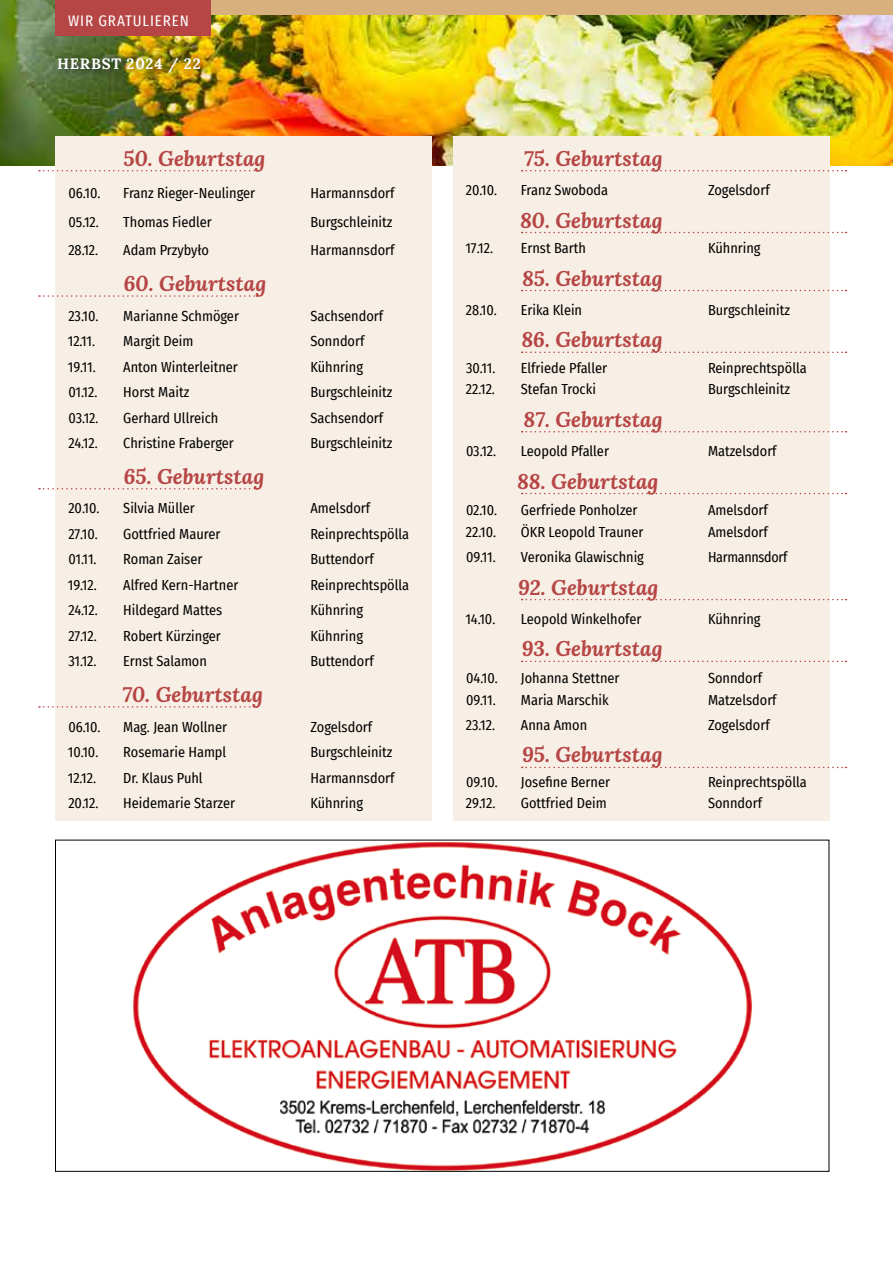
<style>
.page{position:relative;width:893px;height:1263px;background:#fff}
.page>*{position:absolute;margin:0;border:0;box-sizing:border-box;transform-origin:0 0}
.t1{font:italic 700 21px "Lora";color:#b64545}
.t2{font:15px "Fira Sans Condensed";letter-spacing:.06em;color:#fff}
.t3{font:700 15px "Lora";letter-spacing:.05em;color:#fff}
.t4{font:14.25px "Fira Sans Condensed";color:#000}
.t5{font:14.25px "Fira Sans Condensed";letter-spacing:-.02em;color:#000}
</style>
<div class="page">
<img style="left:0;top:0;width:893px;height:166px">
<div style="left:55px;top:136px;width:377px;height:685px;background:#f7efe5"></div>
<svg style="left:39px;top:170px;width:218px;height:1px"></svg>
<svg style="left:39px;top:295px;width:218px;height:2px"></svg>
<svg style="left:39px;top:488px;width:218px;height:1px"></svg>
<svg style="left:39px;top:706px;width:218px;height:2px"></svg>
<div style="left:453px;top:136px;width:376px;height:685px;background:#f7efe5"></div>
<svg style="left:522px;top:170px;width:324px;height:1px"></svg>
<svg style="left:522px;top:232px;width:324px;height:1px"></svg>
<svg style="left:522px;top:290px;width:324px;height:1px"></svg>
<svg style="left:522px;top:352px;width:324px;height:1px"></svg>
<svg style="left:522px;top:431px;width:324px;height:1px"></svg>
<svg style="left:522px;top:493px;width:324px;height:1px"></svg>
<svg style="left:522px;top:599px;width:324px;height:1px"></svg>
<svg style="left:522px;top:661px;width:324px;height:1px"></svg>
<svg style="left:522px;top:767px;width:324px;height:1px"></svg>
<img style="left:132px;top:842px;width:621px;height:327px">
<div style="left:51px;top:51px;width:159px;height:31px;background:#000;opacity:.75"></div>
<div style="left:55px;top:0;width:838px;height:15px;background:#d8b07e"></div>
<div style="left:55px;top:0;width:156px;height:35px;background:#b64545"></div>
<p class="t2" style="left:68px;top:9px;width:122px">WIR GRATULIEREN</p>
<p class="t3" style="left:57px;top:51px;width:145px">HERBST 2024 / 22</p>
<h1 class="t1" style="left:124px;top:143px;width:143px">50. Geburtstag</h1>
<p class="t4" style="left:68px;top:183px;width:34px">06.10.</p>
<p class="t4" style="left:123px;top:183px;width:133px">Franz Rieger-Neulinger</p>
<p class="t4" style="left:310px;top:183px;width:86px">Harmannsdorf</p>
<p class="t4" style="left:68px;top:211px;width:32px">05.12.</p>
<p class="t4" style="left:123px;top:211px;width:90px">Thomas Fiedler</p>
<p class="t4" style="left:310px;top:211px;width:84px">Burgschleinitz</p>
<p class="t4" style="left:68px;top:240px;width:31px">28.12.</p>
<p class="t4" style="left:123px;top:240px;width:87px">Adam Przybyło</p>
<p class="t4" style="left:310px;top:240px;width:86px">Harmannsdorf</p>
<h1 class="t1" style="left:124px;top:268px;width:144px">60. Geburtstag</h1>
<p class="t4" style="left:68px;top:305px;width:32px">23.10.</p>
<p class="t4" style="left:123px;top:305px;width:117px">Marianne Schmöger</p>
<p class="t4" style="left:310px;top:305px;width:74px">Sachsendorf</p>
<p class="t4" style="left:68px;top:330px;width:29px">12.11.</p>
<p class="t4" style="left:123px;top:330px;width:72px">Margit Deim</p>
<p class="t4" style="left:310px;top:330px;width:56px">Sonndorf</p>
<p class="t4" style="left:68px;top:356px;width:30px">19.11.</p>
<p class="t4" style="left:123px;top:356px;width:116px">Anton Winterleitner</p>
<p class="t4" style="left:310px;top:356px;width:54px">Kühnring</p>
<p class="t4" style="left:68px;top:381px;width:31px">01.12.</p>
<p class="t4" style="left:123px;top:381px;width:67px">Horst Maitz</p>
<p class="t4" style="left:310px;top:381px;width:84px">Burgschleinitz</p>
<p class="t4" style="left:68px;top:407px;width:32px">03.12.</p>
<p class="t4" style="left:123px;top:407px;width:96px">Gerhard Ullreich</p>
<p class="t4" style="left:310px;top:407px;width:74px">Sachsendorf</p>
<p class="t4" style="left:68px;top:432px;width:31px">24.12.</p>
<p class="t4" style="left:123px;top:432px;width:112px">Christine Fraberger</p>
<p class="t4" style="left:310px;top:432px;width:84px">Burgschleinitz</p>
<h1 class="t1" style="left:124px;top:461px;width:142px">65. Geburtstag</h1>
<p class="t4" style="left:68px;top:498px;width:33px">20.10.</p>
<p class="t4" style="left:123px;top:498px;width:73px">Silvia Müller</p>
<p class="t4" style="left:310px;top:498px;width:61px">Amelsdorf</p>
<p class="t4" style="left:68px;top:523px;width:31px">27.10.</p>
<p class="t4" style="left:123px;top:523px;width:99px">Gottfried Maurer</p>
<p class="t4" style="left:310px;top:523px;width:100px">Reinprechtspölla</p>
<p class="t4" style="left:68px;top:549px;width:30px">01.11.</p>
<p class="t4" style="left:123px;top:549px;width:81px">Roman Zaiser</p>
<p class="t4" style="left:310px;top:549px;width:65px">Buttendorf</p>
<p class="t4" style="left:68px;top:574px;width:30px">19.12.</p>
<p class="t4" style="left:123px;top:574px;width:117px">Alfred Kern-Hartner</p>
<p class="t4" style="left:310px;top:574px;width:100px">Reinprechtspölla</p>
<p class="t4" style="left:68px;top:600px;width:31px">24.12.</p>
<p class="t4" style="left:123px;top:600px;width:100px">Hildegard Mattes</p>
<p class="t4" style="left:310px;top:600px;width:54px">Kühnring</p>
<p class="t4" style="left:68px;top:625px;width:30px">27.12.</p>
<p class="t4" style="left:123px;top:625px;width:99px">Robert Kürzinger</p>
<p class="t4" style="left:310px;top:625px;width:54px">Kühnring</p>
<p class="t4" style="left:68px;top:650px;width:30px">31.12.</p>
<p class="t4" style="left:123px;top:650px;width:85px">Ernst Salamon</p>
<p class="t4" style="left:310px;top:650px;width:65px">Buttendorf</p>
<h1 class="t1" style="left:122px;top:679px;width:142px">70. Geburtstag</h1>
<p class="t4" style="left:68px;top:716px;width:34px">06.10.</p>
<p class="t4" style="left:123px;top:716px;width:105px">Mag. Jean Wollner</p>
<p class="t4" style="left:310px;top:716px;width:63px">Zogelsdorf</p>
<p class="t4" style="left:68px;top:741px;width:32px">10.10.</p>
<p class="t4" style="left:123px;top:741px;width:104px">Rosemarie Hampl</p>
<p class="t4" style="left:310px;top:741px;width:84px">Burgschleinitz</p>
<p class="t4" style="left:68px;top:767px;width:30px">12.12.</p>
<p class="t4" style="left:123px;top:767px;width:81px">Dr. Klaus Puhl</p>
<p class="t4" style="left:310px;top:767px;width:86px">Harmannsdorf</p>
<p class="t4" style="left:68px;top:792px;width:32px">20.12.</p>
<p class="t4" style="left:123px;top:792px;width:113px">Heidemarie Starzer</p>
<p class="t4" style="left:310px;top:792px;width:54px">Kühnring</p>
<h1 class="t1" style="left:524px;top:143px;width:140px">75. Geburtstag</h1>
<p class="t4" style="left:466px;top:179px;width:33px">20.10.</p>
<p class="t4" style="left:521px;top:179px;width:89px">Franz Swoboda</p>
<p class="t4" style="left:708px;top:179px;width:63px">Zogelsdorf</p>
<h1 class="t1" style="left:520px;top:205px;width:144px">80. Geburtstag</h1>
<p class="t4" style="left:465px;top:237px;width:29px">17.12.</p>
<p class="t4" style="left:521px;top:237px;width:67px">Ernst Barth</p>
<p class="t4" style="left:708px;top:237px;width:54px">Kühnring</p>
<h1 class="t1" style="left:522px;top:263px;width:142px">85. Geburtstag</h1>
<p class="t4" style="left:466px;top:299px;width:33px">28.10.</p>
<p class="t4" style="left:521px;top:299px;width:63px">Erika Klein</p>
<p class="t4" style="left:708px;top:299px;width:84px">Burgschleinitz</p>
<h1 class="t1" style="left:521px;top:325px;width:143px">86. Geburtstag</h1>
<p class="t4" style="left:466px;top:357px;width:31px">30.11.</p>
<p class="t4" style="left:521px;top:357px;width:88px">Elfriede Pfaller</p>
<p class="t4" style="left:708px;top:357px;width:100px">Reinprechtspölla</p>
<p class="t4" style="left:466px;top:379px;width:31px">22.12.</p>
<p class="t4" style="left:521px;top:379px;width:77px">Stefan Trocki</p>
<p class="t4" style="left:708px;top:379px;width:84px">Burgschleinitz</p>
<h1 class="t1" style="left:524px;top:404px;width:141px">87. Geburtstag</h1>
<p class="t4" style="left:466px;top:440px;width:32px">03.12.</p>
<p class="t4" style="left:521px;top:440px;width:90px">Leopold Pfaller</p>
<p class="t4" style="left:708px;top:440px;width:70px">Matzelsdorf</p>
<h1 class="t1" style="left:517px;top:466px;width:143px">88. Geburtstag</h1>
<p class="t4" style="left:466px;top:499px;width:33px">02.10.</p>
<p class="t4" style="left:521px;top:499px;width:118px">Gerfriede Ponholzer</p>
<p class="t4" style="left:708px;top:499px;width:61px">Amelsdorf</p>
<p class="t4" style="left:466px;top:521px;width:32px">22.10.</p>
<p class="t4" style="left:521px;top:521px;width:124px">ÖKR Leopold Trauner</p>
<p class="t4" style="left:708px;top:521px;width:61px">Amelsdorf</p>
<p class="t4" style="left:466px;top:546px;width:31px">09.11.</p>
<p class="t4" style="left:521px;top:546px;width:125px">Veronika Glawischnig</p>
<p class="t5" style="left:708px;top:546px;width:81px">Harmannsdorf</p>
<h1 class="t1" style="left:518px;top:572px;width:142px">92. Geburtstag</h1>
<p class="t4" style="left:465px;top:608px;width:32px">14.10.</p>
<p class="t4" style="left:521px;top:608px;width:122px">Leopold Winkelhofer</p>
<p class="t4" style="left:708px;top:608px;width:54px">Kühnring</p>
<h1 class="t1" style="left:522px;top:634px;width:142px">93. Geburtstag</h1>
<p class="t4" style="left:466px;top:667px;width:33px">04.10.</p>
<p class="t4" style="left:521px;top:667px;width:100px">Johanna Stettner</p>
<p class="t4" style="left:708px;top:667px;width:56px">Sonndorf</p>
<p class="t4" style="left:466px;top:689px;width:31px">09.11.</p>
<p class="t4" style="left:521px;top:689px;width:89px">Maria Marschik</p>
<p class="t4" style="left:708px;top:689px;width:70px">Matzelsdorf</p>
<p class="t4" style="left:466px;top:714px;width:31px">23.12.</p>
<p class="t4" style="left:521px;top:714px;width:68px">Anna Amon</p>
<p class="t4" style="left:708px;top:714px;width:63px">Zogelsdorf</p>
<h1 class="t1" style="left:522px;top:740px;width:142px">95. Geburtstag</h1>
<p class="t4" style="left:466px;top:772px;width:33px">09.10.</p>
<p class="t4" style="left:521px;top:772px;width:91px">Josefine Berner</p>
<p class="t4" style="left:708px;top:772px;width:100px">Reinprechtspölla</p>
<p class="t4" style="left:466px;top:792px;width:31px">29.12.</p>
<p class="t4" style="left:521px;top:792px;width:87px">Gottfried Deim</p>
<p class="t4" style="left:708px;top:792px;width:56px">Sonndorf</p>
</div>
